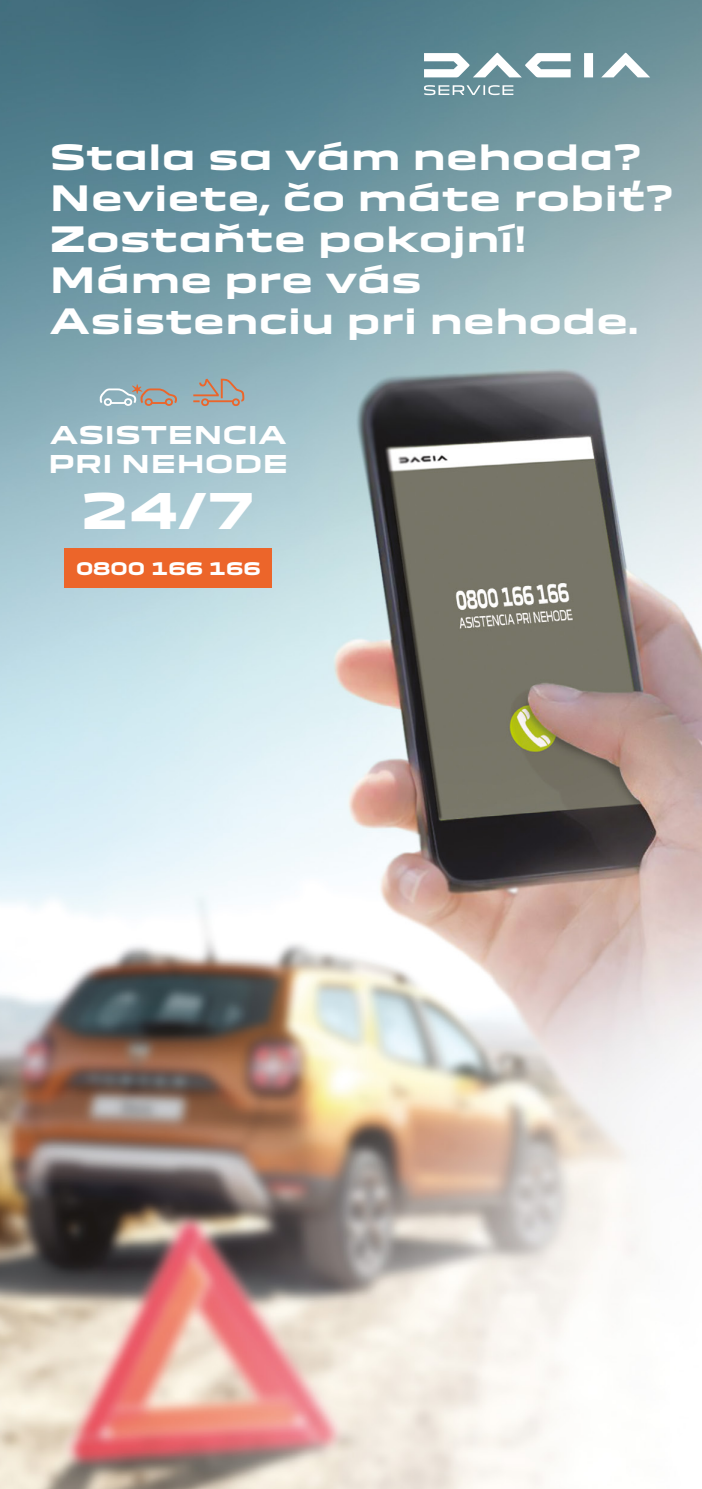
<style>
.page{position:relative;width:702px;height:1489px;background:#fff}
.page>*{position:absolute;margin:0;border:0;box-sizing:border-box;transform-origin:0 0}
.t1{font:700 48px "Dacia Block Extended";color:#fff}
.t2{font:700 34.25px/41px "Dacia Block Extended";color:#fff}
.t3{font:700 24px/28.8px "Dacia Block Extended";color:#fff}
.t4{font:700 17px "Dacia Block Extended";color:#fff}
</style>
<div class="page">
<img style="left:0;top:0;width:702px;height:1488px">
<div style="left:65px;top:549px;width:207px;height:39px;background:#ec652a"></div>
<svg style="left:100px;top:384px;width:77px;height:22px;background:#a5aeaf"></svg>
<svg style="left:193px;top:379px;width:51px;height:27px"></svg>
<svg style="left:424px;top:53px;width:226px;height:42px"></svg>
<p class="t2" style="left:50px;top:138px;width:625px">Stala sa vám nehoda?<br>Neviete, čo máte robiť?<br>Zostaňte pokojní!<br>Máme pre vás<br>Asistenciu pri nehode.</p>
<p class="t3" style="left:48px;top:421px;width:241px">ASISTENCIA<br>PRI NEHODE</p>
<h1 class="t1" style="left:81px;top:484px;width:176px">24/7</h1>
<p class="t4" style="left:76px;top:559px;width:186px">0800 166 166</p>
</div>
